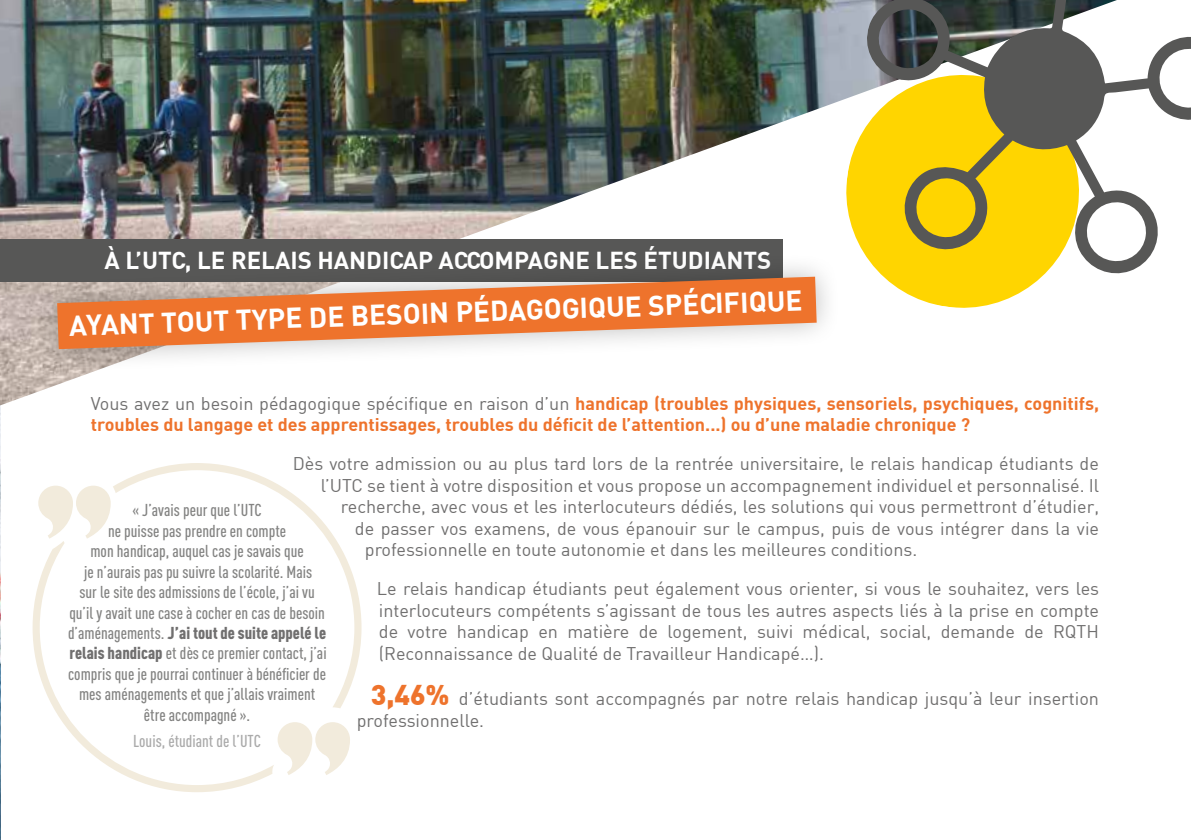
<style>
.page{position:relative;width:1191px;height:840px;background:#fff}
.page>*{position:absolute;margin:0;border:0;box-sizing:border-box;transform-origin:0 0}
.t1{font:700 28px "DIN";color:#fff}
.t2{font:700 24px "DIN";color:#fff}
.t3{font:18px/21.6px "DIN";color:#706f6f;text-align:justify}
.t4{font:700 18px/21.6px "DIN";color:#ee732c}
.t5{font:500 17px/20.4px "DIN Cond";color:#838382;text-align:center}
.t6{font:500 17px "DIN Cond";color:#aaa}
.s1{font-weight:400;color:#706f6f}
.s2{font-weight:900;font-size:28px;color:#ee732c}
.s3{font-weight:900;color:#706f6f}
</style>
<div class="page">
<img style="left:0;top:0;width:1px;height:839px">
<svg style="left:113px;top:463px;width:248px;height:245px"></svg>
<svg style="left:33px;top:540px;width:241px;height:251px"></svg>
<svg style="left:38px;top:485px;width:73px;height:53px"></svg>
<svg style="left:278px;top:722px;width:72px;height:52px"></svg>
<img style="left:0;top:0;width:862px;height:405px">
<div style="left:0;top:239px;width:782px;height:42px;background:#575756"></div>
<div style="left:33px;top:252px;width:808px;height:121px;background:#000;opacity:.26"></div>
<svg style="left:57px;top:276px;width:759px;height:73px;fill:#ee732c"></svg>
<svg style="left:838px;top:67px;width:204px;height:248px"></svg>
<svg style="left:862px;top:0;width:329px;height:277px"></svg>
<h2 class="t2" style="left:104px;top:244px;width:668px">À L’UTC, LE RELAIS HANDICAP ACCOMPAGNE LES ÉTUDIANTS</h2>
<h1 class="t1" style="left:69px;top:307px;width:735px;rotate:-2deg">AYANT TOUT TYPE DE BESOIN PÉDAGOGIQUE SPÉCIFIQUE</h1>
<p class="t4" style="left:91px;top:391px;width:1009px"><span class="s1">Vous avez un besoin pédagogique spécifique en raison d’un</span> handicap (troubles physiques, sensoriels, psychiques, cognitifs, troubles du langage et des apprentissages, troubles du déficit de l’attention...) ou d’une maladie chronique ?</p>
<p class="t3" style="left:293px;top:452px;width:807px">Dès votre admission ou au plus tard lors de la rentrée universitaire, le relais handicap étudiants de</p>
<p class="t3" style="left:321px;top:473px;width:779px">l’UTC se tient à votre disposition et vous propose un accompagnement individuel et personnalisé. Il</p>
<p class="t3" style="left:341px;top:495px;width:759px">recherche, avec vous et les interlocuteurs dédiés, les solutions qui vous permettront d’étudier,</p>
<p class="t3" style="left:355px;top:517px;width:745px">de passer vos examens, de vous épanouir sur le campus, puis de vous intégrer dans la vie</p>
<p class="t3" style="left:365px;top:538px;width:554px">professionnelle en toute autonomie et dans les meilleures conditions.</p>
<p class="t3" style="left:377px;top:577px;width:724px">Le relais handicap étudiants peut également vous orienter, si vous le souhaitez, vers les interlocuteurs compétents s’agissant de tous les autres aspects liés à la prise en compte de votre handicap en matière de logement, suivi médical, social, demande de RQTH (Reconnaissance de Qualité de Travailleur Handicapé…).</p>
<p class="t3" style="left:357px;top:687px;width:743px;text-indent:14px"><span class="s2">3,46%</span> d’étudiants sont accompagnés par notre relais handicap jusqu’à leur insertion professionnelle.</p>
<p class="t5" style="left:68px;top:499px;width:260px">« J’avais peur que l’UTC<br>ne puisse pas prendre en compte<br>mon handicap, auquel cas je savais que<br>je n’aurais pas pu suivre la scolarité. Mais<br>sur le site des admissions de l’école, j’ai vu qu’il y avait une case à cocher en cas de besoin d’aménagements. <span class="s3">J’ai tout de suite appelé le relais handicap</span> et dès ce premier contact, j’ai compris que je pourrai continuer à bénéficier de mes aménagements et que j’allais vraiment être accompagné ».</p>
<p class="t6" style="left:133px;top:730px;width:129px">Louis, étudiant de l’UTC</p>
</div>
